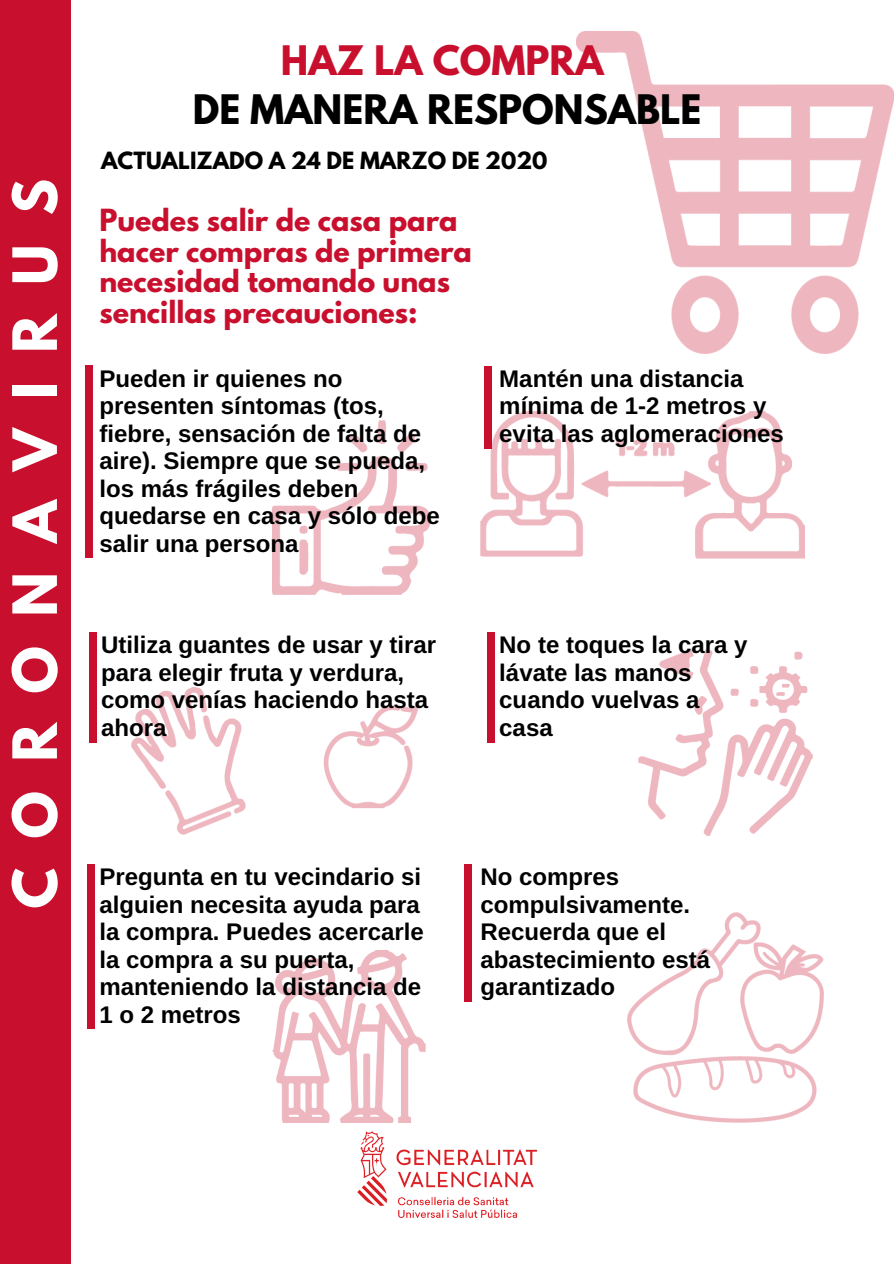
<style>
.page{position:relative;width:894px;height:1264px;background:#fff}
.page>*{position:absolute;margin:0;border:0;box-sizing:border-box;transform-origin:0 0}
.t1{font:700 54px "League Spartan";letter-spacing:.545em;color:#fff}
.t2{font:700 36px "League Spartan";color:#000}
.t3{font:700 36px "League Spartan";color:#c8102e}
.t4{font:700 27px/30.6px "League Spartan";color:#c8102e}
.t5{font:700 24px/27.5px "Arimo";color:#000}
.t6{font:700 21px "League Spartan";color:#000}
</style>
<div class="page">
<div style="left:0;top:0;width:71px;height:1263px;background:#c8102e"></div>
<img style="left:320px;top:1122px;width:218px;height:96px">
<img style="left:576px;top:31px;width:317px;height:322px">
<img style="left:272px;top:420px;width:158px;height:175px">
<img style="left:480px;top:412px;width:324px;height:146px">
<img style="left:131px;top:687px;width:286px;height:147px">
<img style="left:638px;top:649px;width:173px;height:186px">
<img style="left:272px;top:950px;width:153px;height:172px">
<img style="left:627px;top:912px;width:196px;height:210px">
<div style="left:89px;top:632px;width:8px;height:110px;background:#c8102e"></div>
<div style="left:487px;top:632px;width:7px;height:110px;background:#c8102e"></div>
<div style="left:86px;top:366px;width:7px;height:192px;background:#c8102e"></div>
<div style="left:484px;top:366px;width:8px;height:82px;background:#c8102e"></div>
<div style="left:87px;top:864px;width:7px;height:165px;background:#c8102e"></div>
<div style="left:464px;top:864px;width:8px;height:137px;background:#c8102e"></div>
<h1 class="t1" style="left:8px;top:908px;width:731px;rotate:-90deg">CORONAVIRUS</h1>
<h2 class="t3" style="left:281px;top:42px;width:324px">HAZ LA COMPRA</h2>
<h2 class="t2" style="left:193px;top:92px;width:510px">DE MANERA RESPONSABLE</h2>
<p class="t6" style="left:101px;top:150px;width:447px">ACTUALIZADO A 24 DE MARZO DE 2020</p>
<p class="t4" style="left:99px;top:208px;width:374px">Puedes salir de casa para hacer compras de primera necesidad tomando unas sencillas precauciones:</p>
<p class="t5" style="left:499px;top:365px;width:286px">Mantén una distancia mínima de 1-2 metros y evita las aglomeraciones</p>
<p class="t5" style="left:99px;top:365px;width:342px">Pueden ir quienes no presenten síntomas (tos, fiebre, sensación de falta de aire). Siempre que se pueda, los más frágiles deben quedarse en casa y sólo debe salir una persona</p>
<p class="t5" style="left:101px;top:631px;width:336px">Utiliza guantes de usar y tirar para elegir fruta y verdura, como venías haciendo hasta ahora</p>
<p class="t5" style="left:499px;top:631px;width:250px">No te toques la cara y lávate las manos cuando vuelvas a casa</p>
<p class="t5" style="left:99px;top:863px;width:326px">Pregunta en tu vecindario si alguien necesita ayuda para la compra. Puedes acercarle la compra a su puerta, manteniendo la distancia de<br>1 o 2 metros</p>
<p class="t5" style="left:480px;top:863px;width:231px">No compres compulsivamente.<br>Recuerda que el abastecimiento está garantizado</p>
</div>
